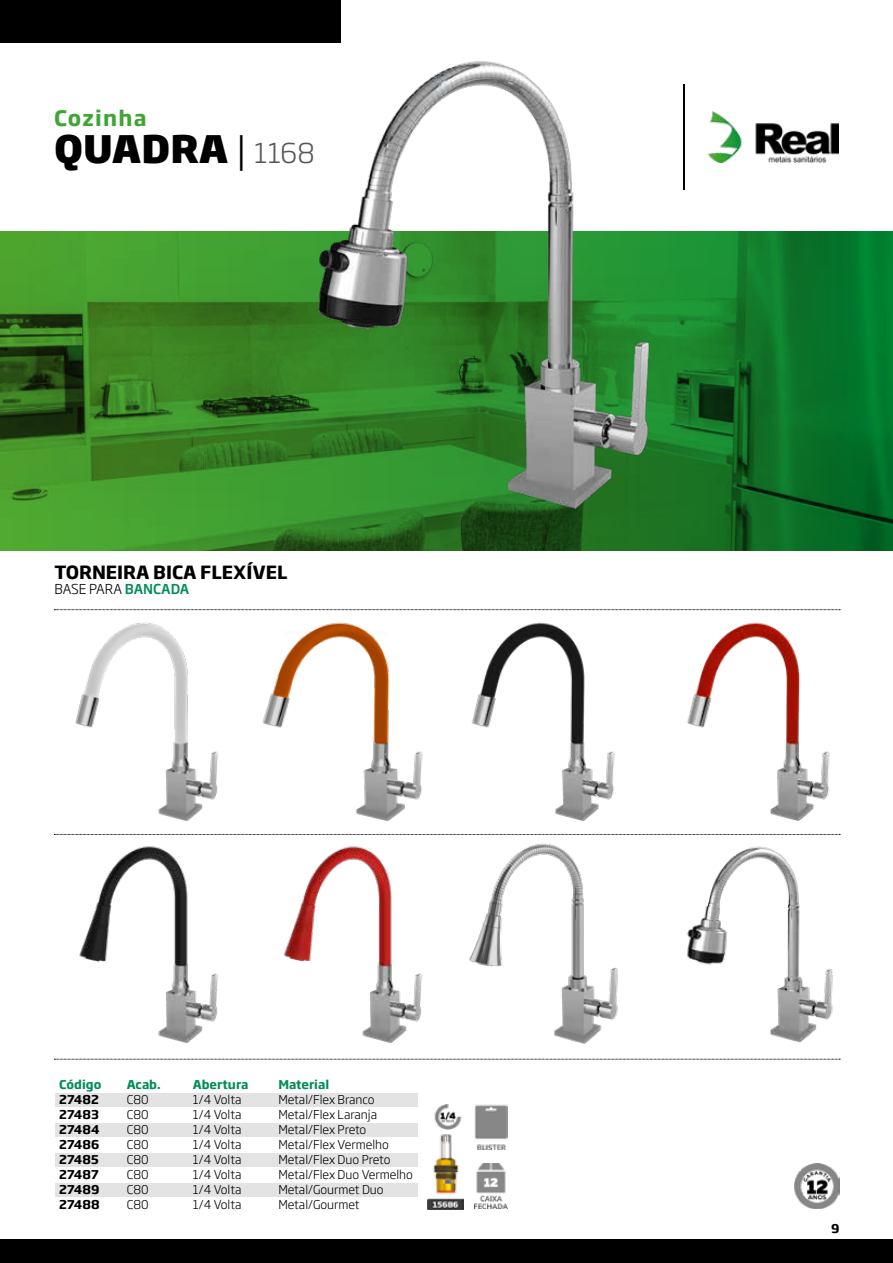
<style>
.page{position:relative;width:893px;height:1263px;background:#fff}
.page>*{position:absolute;margin:0;border:0;box-sizing:border-box;transform-origin:0 0}
.t1{font:800 37.5px "Soho Gothic Pro";color:#000}
.t2{font:700 21px "Soho Gothic Pro";letter-spacing:.06em;color:#3fa535}
.t3{font:700 18px "Soho Gothic Pro";color:#000}
.t4{font:300 13.5px "Soho Gothic Pro";letter-spacing:-.005em;color:#000}
.t5{font:300 12px "Soho Gothic Pro";color:#000}
.t6{font:700 12px "Soho Gothic Pro";color:#000}
.t7{font:700 12px "Soho Gothic Pro";color:#008d58}
.s1{font-weight:300}
.s2{font-weight:300;font-size:27px;color:#575756}
.s3{font-weight:500;color:#008d58}
</style>
<div class="page">
<div style="left:55px;top:1123px;width:363px;height:13px;background:#e3e3e3"></div>
<div style="left:55px;top:1183px;width:363px;height:13px;background:#e3e3e3"></div>
<div style="left:55px;top:1093px;width:363px;height:13px;background:#e3e3e3"></div>
<div style="left:55px;top:1153px;width:363px;height:13px;background:#e3e3e3"></div>
<hr style="left:683px;top:84px;width:2px;height:105px;background:#000">
<img style="left:708px;top:112px;width:131px;height:50px">
<svg style="left:54px;top:1059px;width:786px;height:1px"></svg>
<svg style="left:54px;top:834px;width:786px;height:1px"></svg>
<svg style="left:54px;top:609px;width:786px;height:1px"></svg>
<img style="left:79px;top:846px;width:140px;height:197px">
<img style="left:284px;top:846px;width:139px;height:197px">
<img style="left:469px;top:843px;width:149px;height:201px">
<img style="left:687px;top:846px;width:146px;height:197px">
<img style="left:471px;top:622px;width:144px;height:199px">
<img style="left:687px;top:622px;width:143px;height:199px">
<img style="left:75px;top:623px;width:144px;height:198px">
<img style="left:262px;top:622px;width:161px;height:199px">
<img style="left:794px;top:1164px;width:45px;height:45px">
<img style="left:474px;top:1104px;width:34px;height:45px">
<img style="left:474px;top:1164px;width:33px;height:45px">
<img style="left:428px;top:1104px;width:35px;height:105px">
<img style="left:0;top:232px;width:893px;height:319px">
<img style="left:277px;top:61px;width:390px;height:482px">
<div style="left:0;top:1239px;width:893px;height:24px;background:#000"></div>
<div style="left:0;top:0;width:340px;height:43px;background:#000"></div>
<h2 class="t2" style="left:54px;top:101px;width:94px">Cozinha</h2>
<h1 class="t1" style="left:54px;top:119px;width:262px">QUADRA <span class="s1">|</span> <span class="s2">1168</span></h1>
<h3 class="t3" style="left:54px;top:558px;width:235px">TORNEIRA BICA FLEXÍVEL</h3>
<p class="t4" style="left:54px;top:579px;width:137px">BASE PARA <span class="s3">BANCADA</span></p>
<p class="t7" style="left:59px;top:1075px;width:44px">Código</p>
<p class="t7" style="left:127px;top:1075px;width:35px">Acab.</p>
<p class="t7" style="left:193px;top:1075px;width:57px">Abertura</p>
<p class="t7" style="left:278px;top:1075px;width:52px">Material</p>
<p class="t6" style="left:59px;top:1090px;width:41px">27482</p>
<p class="t5" style="left:127px;top:1091px;width:23px">C80</p>
<p class="t5" style="left:193px;top:1091px;width:50px">1/4 Volta</p>
<p class="t5" style="left:278px;top:1091px;width:98px">Metal/Flex Branco</p>
<p class="t6" style="left:59px;top:1105px;width:41px">27483</p>
<p class="t5" style="left:127px;top:1106px;width:23px">C80</p>
<p class="t5" style="left:193px;top:1106px;width:50px">1/4 Volta</p>
<p class="t5" style="left:278px;top:1106px;width:100px">Metal/Flex Laranja</p>
<p class="t6" style="left:59px;top:1120px;width:42px">27484</p>
<p class="t5" style="left:127px;top:1121px;width:23px">C80</p>
<p class="t5" style="left:193px;top:1121px;width:50px">1/4 Volta</p>
<p class="t5" style="left:278px;top:1121px;width:90px">Metal/Flex Preto</p>
<p class="t6" style="left:59px;top:1135px;width:41px">27486</p>
<p class="t5" style="left:127px;top:1136px;width:23px">C80</p>
<p class="t5" style="left:193px;top:1136px;width:50px">1/4 Volta</p>
<p class="t5" style="left:278px;top:1136px;width:112px">Metal/Flex Vermelho</p>
<p class="t6" style="left:59px;top:1150px;width:41px">27485</p>
<p class="t5" style="left:127px;top:1151px;width:23px">C80</p>
<p class="t5" style="left:193px;top:1151px;width:50px">1/4 Volta</p>
<p class="t5" style="left:278px;top:1151px;width:114px">Metal/Flex Duo Preto</p>
<p class="t6" style="left:59px;top:1165px;width:41px">27487</p>
<p class="t5" style="left:127px;top:1166px;width:23px">C80</p>
<p class="t5" style="left:193px;top:1166px;width:50px">1/4 Volta</p>
<p class="t5" style="left:278px;top:1166px;width:136px">Metal/Flex Duo Vermelho</p>
<p class="t6" style="left:59px;top:1180px;width:41px">27489</p>
<p class="t5" style="left:127px;top:1181px;width:23px">C80</p>
<p class="t5" style="left:193px;top:1181px;width:50px">1/4 Volta</p>
<p class="t5" style="left:278px;top:1181px;width:107px">Metal/Gourmet Duo</p>
<p class="t6" style="left:59px;top:1195px;width:42px">27488</p>
<p class="t5" style="left:127px;top:1196px;width:23px">C80</p>
<p class="t5" style="left:193px;top:1196px;width:50px">1/4 Volta</p>
<p class="t5" style="left:278px;top:1196px;width:83px">Metal/Gourmet</p>
<p class="t6" style="left:831px;top:1219px;width:10px">9</p>
</div>
